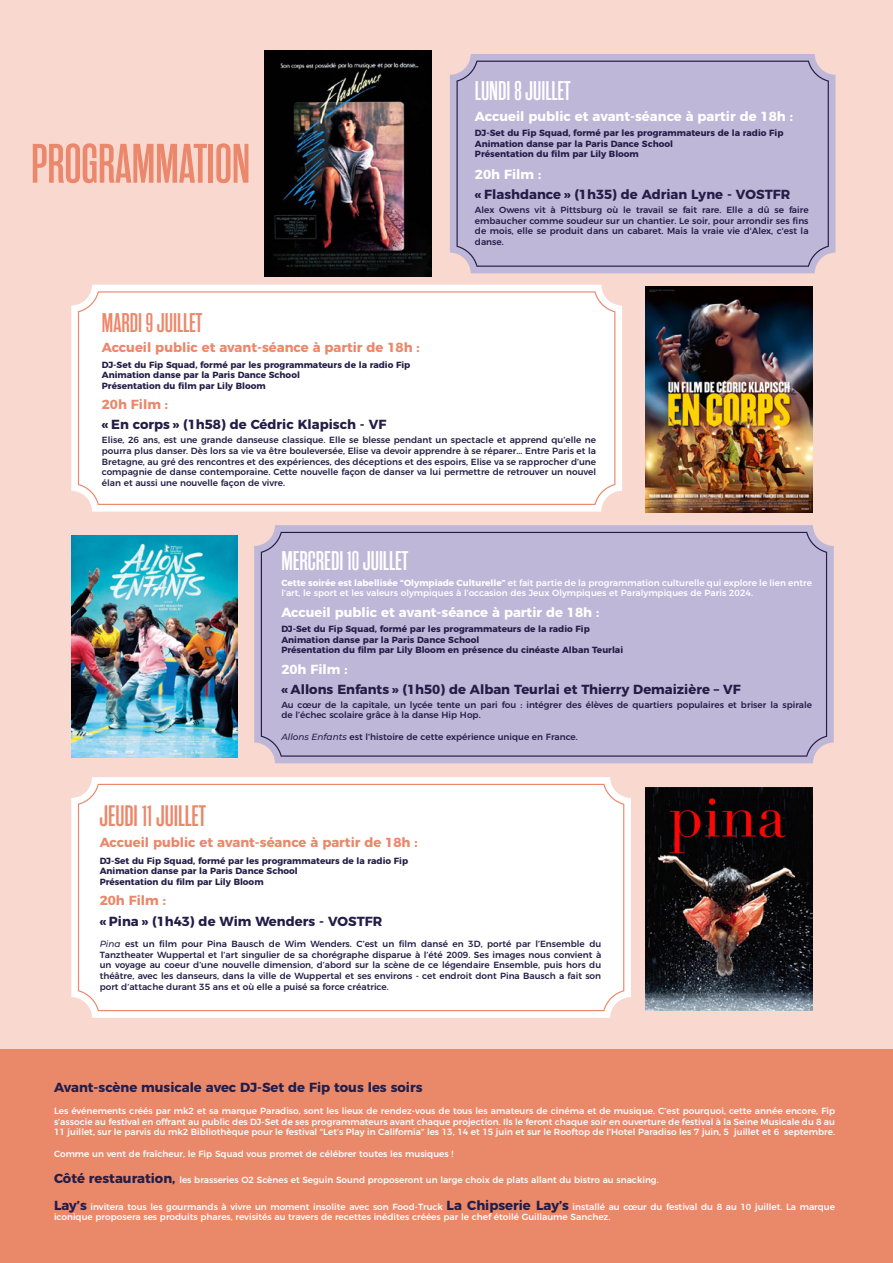
<style>
.page{position:relative;width:893px;height:1263px;background:#f8d8cf}
.page>*{position:absolute;margin:0;border:0;box-sizing:border-box;transform-origin:0 0}
.t1{font:600 55.5px "Rama Gothic M";color:#eb876b}
.t2{font:600 29.55px "Rama Gothic M";color:#eb876a}
.t3{font:600 27px "Rama Gothic M";color:#fff}
.t4{font:600 27px "Rama Gothic M";color:#eb876a}
.t5{font:700 13.2px "Montserrat";color:#231d47}
.t6{font:700 13.2px "Montserrat";color:#fff}
.t7{font:700 13.2px "Montserrat";color:#eb876b}
.t8{font:500 8.85px/10.6px "Montserrat";color:#231d47;text-align:justify}
.t9{font:500 8.85px/10.6px "Montserrat";color:#fff}
.t10{font:700 8.85px/10.6px "Montserrat";color:#231d47}
.s1{font-weight:700}
.s2{font-style:italic}
.s3{font-weight:700;font-size:13.2px;color:#231d47}
</style>
<div class="page">
<svg style="left:450px;top:54px;width:385px;height:219px;background:#c0b6d4"></svg>
<div style="left:456px;top:61px;width:373px;height:206px;background:#bfb7d8"></div>
<svg style="left:71px;top:777px;width:560px;height:241px;background:#fdf9f7"></svg>
<div style="left:78px;top:784px;width:546px;height:227px;background:#fff"></div>
<svg style="left:254px;top:525px;width:580px;height:238px;background:#c0b7d5"></svg>
<div style="left:261px;top:532px;width:566px;height:225px;background:#bfb7d8"></div>
<div style="left:71px;top:285px;width:551px;height:227px;background:#fff;border-radius:21px"></div>
<svg style="left:78px;top:291px;width:537px;height:214px"></svg>
<img style="left:265px;top:51px;width:167px;height:225px">
<img style="left:646px;top:788px;width:166px;height:222px">
<img style="left:71px;top:535px;width:167px;height:222px">
<img style="left:646px;top:286px;width:166px;height:226px">
<div style="left:0;top:1050px;width:893px;height:213px;background:#ea886a"></div>
<h1 class="t1" style="left:31px;top:136px;width:221px">PROGRAMMATION</h1>
<h3 class="t3" style="left:475px;top:78px;width:97px">LUNDI 8 JUILLET</h3>
<h3 class="t6" style="left:475px;top:105px;width:319px">Accueil public et avant-séance à partir de 18h :</h3>
<p class="t10" style="left:475px;top:127px;width:310px">DJ-Set du Fip Squad, formé par les programmateurs de la radio Fip<br>Animation danse par la Paris Dance School<br>Présentation du film par Lily Bloom</p>
<h3 class="t6" style="left:475px;top:163px;width:68px">20h Film :</h3>
<h3 class="t5" style="left:475px;top:184px;width:317px">« Flashdance » (1h35) de Adrian Lyne - VOSTFR</h3>
<p class="t8" style="left:475px;top:204px;width:335px">Alex Owens vit à Pittsburg où le travail se fait rare. Elle a dû se faire embaucher comme soudeur sur un chantier. Le soir, pour arrondir ses fins de mois, elle se produit dans un cabaret. Mais la vraie vie d'Alex, c'est la danse.</p>
<h3 class="t4" style="left:102px;top:309px;width:102px">MARDI 9 JUILLET</h3>
<h3 class="t7" style="left:102px;top:337px;width:319px">Accueil public et avant-séance à partir de 18h :</h3>
<p class="t10" style="left:102px;top:358px;width:310px">DJ-Set du Fip Squad, formé par les programmateurs de la radio Fip<br>Animation danse par la Paris Dance School<br>Présentation du film par Lily Bloom</p>
<h3 class="t7" style="left:102px;top:394px;width:68px">20h Film :</h3>
<h3 class="t5" style="left:102px;top:414px;width:286px">« En corps » (1h58) de Cédric Klapisch - VF</h3>
<p class="t8" style="left:102px;top:434px;width:496px">Elise, 26 ans, est une grande danseuse classique. Elle se blesse pendant un spectacle et apprend qu’elle ne pourra plus danser. Dès lors sa vie va être bouleversée, Elise va devoir apprendre à se réparer... Entre Paris et la Bretagne, au gré des rencontres et des expériences, des déceptions et des espoirs, Elise va se rapprocher d’une compagnie de danse contemporaine. Cette nouvelle façon de danser va lui permettre de retrouver un nouvel élan et aussi une nouvelle façon de vivre.</p>
<h3 class="t3" style="left:281px;top:548px;width:128px">MERCREDI 10 JUILLET</h3>
<p class="t9" style="left:281px;top:576px;width:532px"><span class="s1">Cette soirée est labellisée “Olympiade Culturelle”</span> et fait partie de la programmation culturelle qui explore le lien entre l’art, le sport et les valeurs olympiques à l’occasion des Jeux Olympiques et Paralympiques de Paris 2024.</p>
<h3 class="t6" style="left:281px;top:601px;width:319px">Accueil public et avant-séance à partir de 18h :</h3>
<p class="t10" style="left:281px;top:623px;width:343px">DJ-Set du Fip Squad, formé par les programmateurs de la radio Fip<br>Animation danse par la Paris Dance School<br>Présentation du film par Lily Bloom en présence du cinéaste Alban Teurlai</p>
<h3 class="t6" style="left:281px;top:658px;width:68px">20h Film :</h3>
<h3 class="t5" style="left:281px;top:678px;width:461px">« Allons Enfants » (1h50) de Alban Teurlai et Thierry Demaizière – VF</h3>
<p class="t8" style="left:281px;top:698px;width:532px">Au cœur de la capitale, un lycée tente un pari fou : intégrer des élèves de quartiers populaires et briser la spirale de l’échec scolaire grâce à la danse Hip Hop.</p>
<p class="t8" style="left:281px;top:730px;width:298px"><span class="s2">Allons Enfants</span> est l’histoire de cette expérience unique en France.</p>
<h2 class="t2" style="left:100px;top:801px;width:108px">JEUDI 11 JUILLET</h2>
<h3 class="t7" style="left:100px;top:832px;width:319px">Accueil public et avant-séance à partir de 18h :</h3>
<p class="t10" style="left:100px;top:854px;width:310px">DJ-Set du Fip Squad, formé par les programmateurs de la radio Fip<br>Animation danse par la Paris Dance School<br>Présentation du film par Lily Bloom</p>
<h3 class="t7" style="left:100px;top:890px;width:68px">20h Film :</h3>
<h3 class="t5" style="left:100px;top:910px;width:284px">« Pina » (1h43) de Wim Wenders - VOSTFR</h3>
<p class="t8" style="left:100px;top:938px;width:503px"><span class="s2">Pina</span> est un film pour Pina Bausch de Wim Wenders. C’est un film dansé en 3D, porté par l’Ensemble du Tanztheater Wuppertal et l’art singulier de sa chorégraphe disparue à l’été 2009. Ses images nous convient à un voyage au coeur d’une nouvelle dimension, d’abord sur la scène de ce légendaire Ensemble, puis hors du théâtre, avec les danseurs, dans la ville de Wuppertal et ses environs - cet endroit dont Pina Bausch a fait son port d’attache durant 35 ans et où elle a puisé sa force créatrice.</p>
<h3 class="t5" style="left:54px;top:1077px;width:370px">Avant-scène musicale avec DJ-Set de Fip tous les soirs</h3>
<p class="t9" style="left:54px;top:1105px;width:783px;text-align:justify">Les événements créés par mk2 et sa marque Paradiso, sont les lieux de rendez-vous de tous les amateurs de cinéma et de musique. C’est pourquoi, cette année encore, Fip s’associe au festival en offrant au public des DJ-Set de ses programmateurs avant chaque projection. Ils le feront chaque soir en ouverture de festival à la Seine Musicale du 8 au 11 juillet, sur le parvis du mk2 Bibliothèque pour le festival “Let’s Play in California” les 13, 14 et 15 juin et sur le Rooftop de l’Hotel Paradiso les 7 juin, 5 juillet et 6 septembre.</p>
<p class="t9" style="left:54px;top:1147px;width:401px">Comme un vent de fraîcheur, le Fip Squad vous promet de célébrer toutes les musiques !</p>
<p class="t9" style="left:54px;top:1174px;width:606px"><span class="s3">Côté restauration,</span> les brasseries O2 Scènes et Seguin Sound proposeront un large choix de plats allant du bistro au snacking.</p>
<p class="t9" style="left:54px;top:1200px;width:783px"><span class="s3">Lay’s</span> invitera tous les gourmands à vivre un moment insolite avec son Food-Truck <span class="s3">La Chipserie Lay’s</span> installé au cœur du festival du 8 au 10 juillet. La marque iconique proposera ses produits phares, revisités au travers de recettes inédites créées par le chef étoilé Guillaume Sanchez.</p>
</div>
